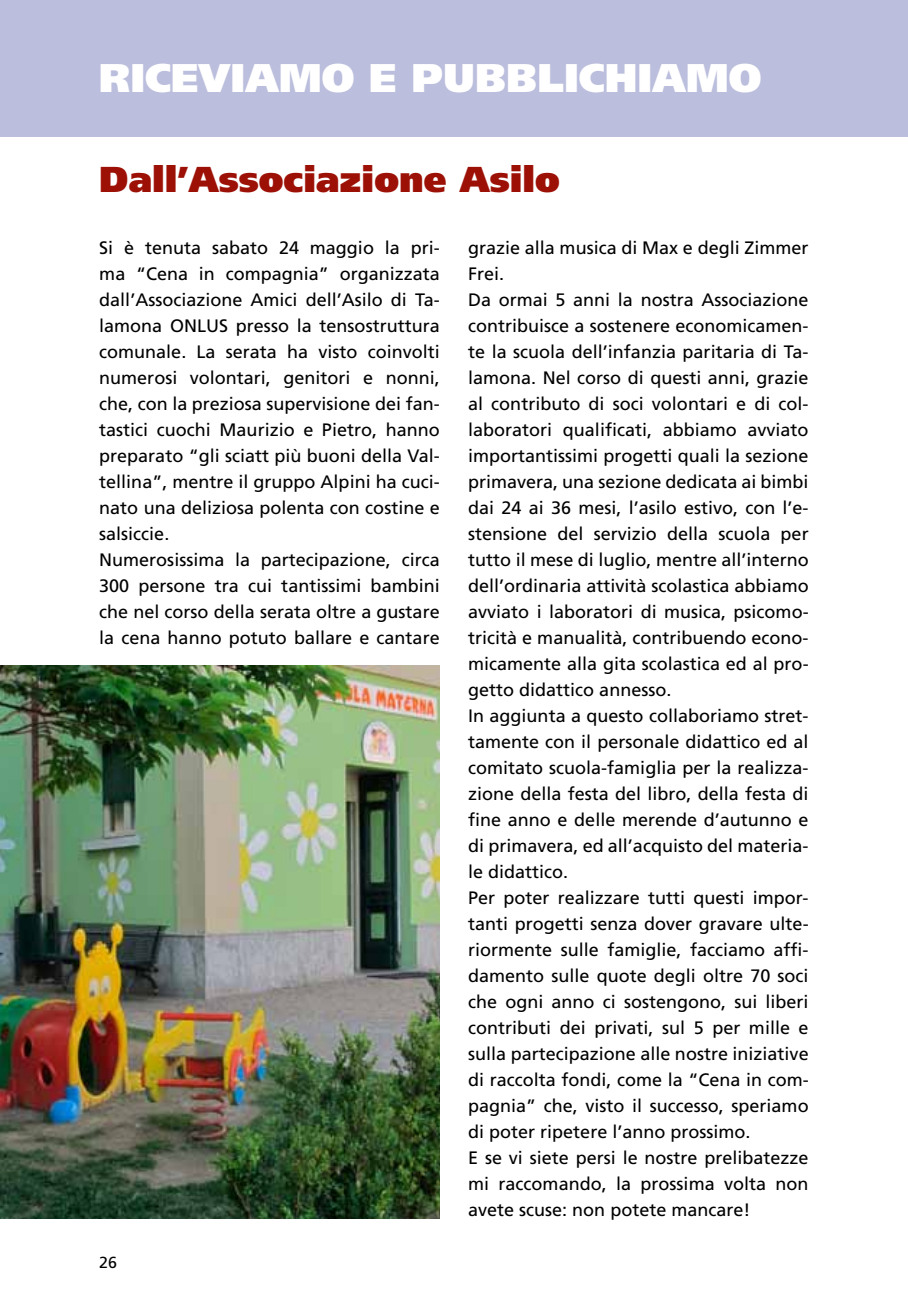
<style>
.page{position:relative;width:908px;height:1304px;background:#fff}
.page>*{position:absolute;margin:0;border:0;box-sizing:border-box;transform-origin:0 0}
.t1{font:900 40px "Frutiger";color:#fff}
.t2{font:900 36px "Frutiger";color:#9c1006}
.t3{font:18px/26px "Frutiger";color:#000}
.t4{font:16px "Frutiger";color:#000}
</style>
<div class="page">
<div style="left:0;top:0;width:907px;height:136px;background:#bbbedc"></div>
<img style="left:0;top:665px;width:439px;height:554px">
<h1 class="t1" style="left:99px;top:53px;width:663px">RICEVIAMO E PUBBLICHIAMO</h1>
<h2 class="t2" style="left:99px;top:157px;width:462px">DALL’ASSOCIAZIONE ASILO</h2>
<p class="t3" style="left:99px;top:235px;width:342px">Si è tenuta sabato 24 maggio la pri&shy;ma “Cena in compagnia” organizzata dall’Associazione Amici dell’Asilo di Ta&shy;lamona ONLUS presso la tensostruttura comunale. La serata ha visto coinvolti numerosi volontari, genitori e nonni, che, con la preziosa supervisione dei fan&shy;tastici cuochi Maurizio e Pietro, hanno preparato “gli sciatt più buoni della Val&shy;tellina”, mentre il gruppo Alpini ha cuci&shy;nato una deliziosa polenta con costine e salsiccie.<br>Numerosissima la partecipazione, circa 300 persone tra cui tantissimi bambini che nel corso della serata oltre a gustare la cena hanno potuto ballare e cantare</p>
<p class="t3" style="left:468px;top:234px;width:342px">grazie alla musica di Max e degli Zimmer Frei.<br>Da ormai 5 anni la nostra Associazione contribuisce a sostenere economicamen&shy;te la scuola dell’infanzia paritaria di Ta&shy;lamona. Nel corso di questi anni, grazie al contributo di soci volontari e di col&shy;laboratori qualificati, abbiamo avviato importantissimi progetti quali la sezione primavera, una sezione dedicata ai bimbi dai 24 ai 36 mesi, l’asilo estivo, con l’e&shy;stensione del servizio della scuola per tutto il mese di luglio, mentre all’interno dell’ordinaria attività scolastica abbiamo avviato i laboratori di musica, psicomo&shy;tricità e manualità, contribuendo econo&shy;micamente alla gita scolastica ed al pro&shy;getto didattico annesso.<br>In aggiunta a questo collaboriamo stret&shy;tamente con il personale didattico ed al comitato scuola-famiglia per la realizza&shy;zione della festa del libro, della festa di fine anno e delle merende d’autunno e di primavera, ed all’acquisto del materia&shy;le didattico.<br>Per poter realizzare tutti questi impor&shy;tanti progetti senza dover gravare ulte&shy;riormente sulle famiglie, facciamo affi&shy;damento sulle quote degli oltre 70 soci che ogni anno ci sostengono, sui liberi contributi dei privati, sul 5 per mille e sulla partecipazione alle nostre iniziative di raccolta fondi, come la “Cena in com&shy;pagnia” che, visto il successo, speriamo di poter ripetere l’anno prossimo.<br>E se vi siete persi le nostre prelibatezze mi raccomando, la prossima volta non avete scuse: non potete mancare!</p>
<p class="t4" style="left:99px;top:1253px;width:19px">26</p>
</div>
